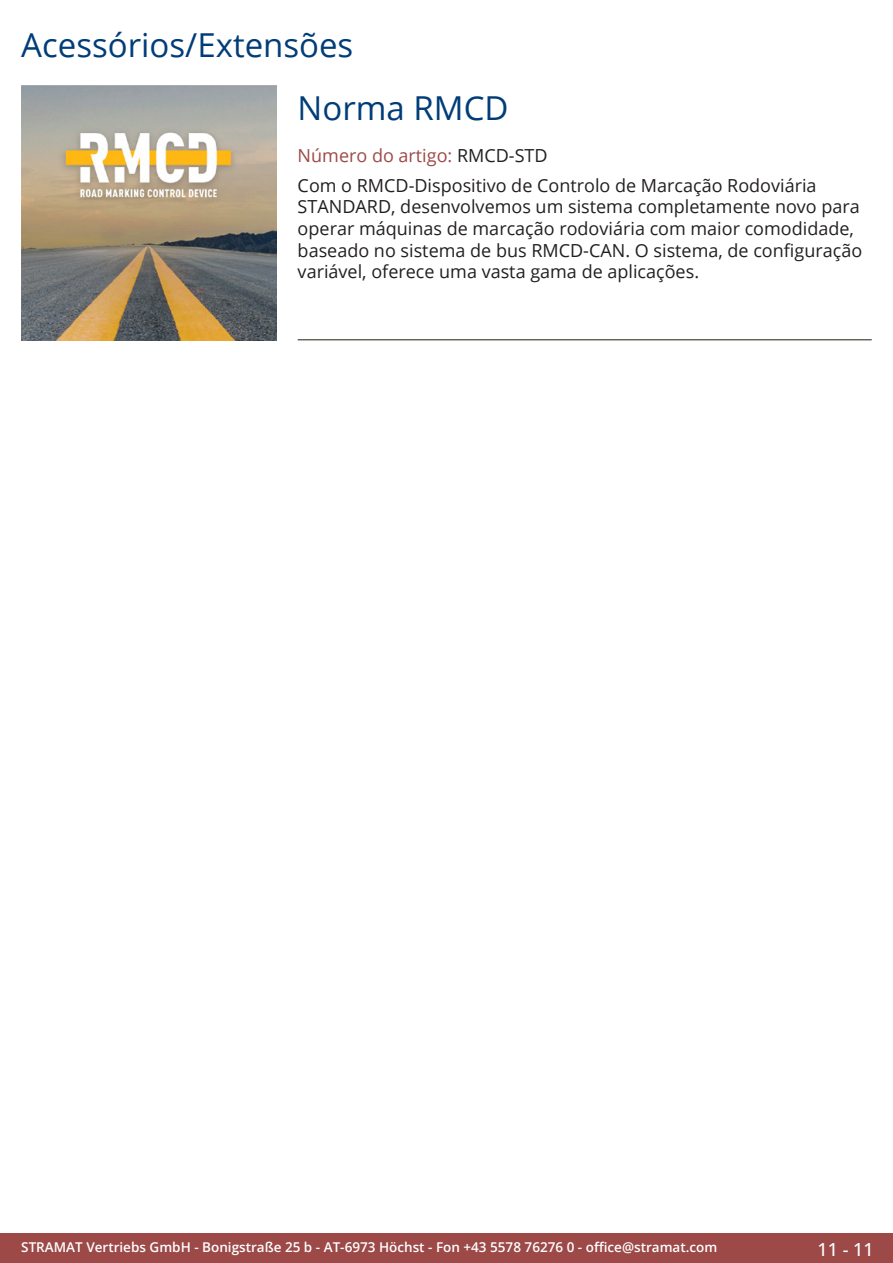
<style>
.page{position:relative;width:893px;height:1263px;background:#fff}
.page>*{position:absolute;margin:0;border:0;box-sizing:border-box;transform-origin:0 0}
.RastTitel{font:33px "Open Sans";color:#003d78}
.Produkttitel{font:33px "Open Sans";color:#003d78}
.Beschreibung_Text{font:18px/21.6px "Open Sans";color:#231f20}
.TechDaten_Überschrif{font:18px "Open Sans";color:#9c4948}
.t1{font:500 18px "Open Sans";color:#fff}
.t2{font:600 13.5px "Open Sans";color:#fff}
.s1{color:#231f20}
</style>
<div class="page">
<div style="left:0;top:1233px;width:893px;height:30px;background:#9c4948"></div>
<hr style="left:298px;top:340px;width:574px;height:1px;background:#201d08">
<img style="left:21px;top:85px;width:255px;height:255px">
<p class="RastTitel" style="left:21px;top:22px;width:334px">Acessórios/Extensões</p>
<p class="Produkttitel" style="left:298px;top:86px;width:212px">Norma RMCD</p>
<p class="TechDaten_Überschrif" style="left:298px;top:143px;width:252px">Número do artigo: <span class="s1">RMCD-STD</span></p>
<p class="Beschreibung_Text" style="left:298px;top:174px;width:566px">Com o RMCD-Dispositivo de Controlo de Marcação Rodoviária STANDARD, desenvolvemos um sistema completamente novo para operar máquinas de marcação rodoviária com maior comodidade, baseado no sistema de bus RMCD-CAN. O sistema, de configuração variável, oferece uma vasta gama de aplicações.</p>
<p class="t2" style="left:21px;top:1238px;width:698px">STRAMAT Vertriebs GmbH - Bonigstraße 25 b - AT-6973 Höchst - Fon +43 5578 76276 0 - office@stramat.com</p>
<p class="t1" style="left:817px;top:1237px;width:58px">11 - 11</p>
</div>
